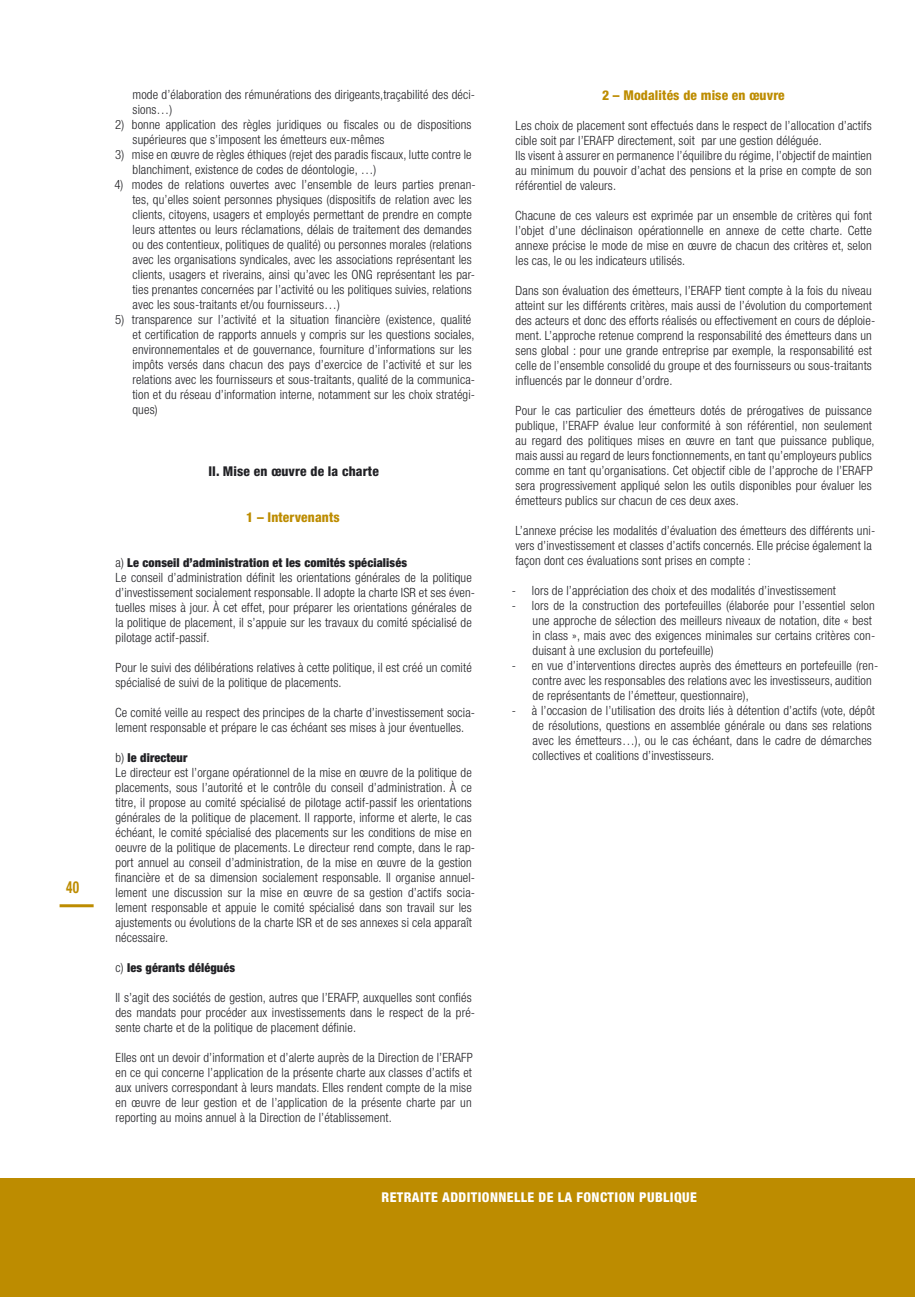
<style>
.page{position:relative;width:915px;height:1297px;background:#fff}
.page>*{position:absolute;margin:0;border:0;box-sizing:border-box;transform-origin:0 0}
.t1{font:700 condensed 16.5px "Helvetica Neue LT";color:#bd8c00;scale:.8 1}
.t2{font:800 condensed 13.5px "Helvetica Neue LT";letter-spacing:.03em;color:#fff}
.t3{font:800 condensed 13.5px "Helvetica Neue LT";letter-spacing:.01em;color:#bd8c00}
.t4{font:800 condensed 13.5px "Helvetica Neue LT";letter-spacing:.01em;color:#212125}
.t5{font:300 condensed 12.75px/15px "Helvetica Neue LT";letter-spacing:.01em;color:#212125}
.t6{font:900 condensed 12.3px "Helvetica Neue LT";letter-spacing:.01em;color:#212125}
.s1{font-weight:300;font-size:12.75px}
</style>
<div class="page">
<div style="left:0;top:1178px;width:914px;height:119px;background:#bd8c00"></div>
<hr style="left:60px;top:904px;width:34px;height:3px;background:#bd8c00">
<p class="t1" style="left:66px;top:877px;width:18px">40</p>
<p class="t5" style="left:132px;top:87px;width:344px">mode d’élaboration des rémunérations des dirigeants,traçabilité des déci&shy;sions…)</p>
<p class="t5" style="left:132px;top:117px;width:340px;text-indent:-17px">2) bonne application des règles juridiques ou fiscales ou de dispositions supérieures que s’imposent les émetteurs eux-mêmes</p>
<p class="t5" style="left:133px;top:147px;width:340px;text-indent:-17px">3) mise en œuvre de règles éthiques (rejet des paradis fiscaux, lutte contre le blanchiment, existence de codes de déontologie, …)</p>
<p class="t5" style="left:132px;top:177px;width:344px;text-indent:-18px">4) modes de relations ouvertes avec l’ensemble de leurs parties prenan&shy;tes, qu’elles soient personnes physiques (dispositifs de relation avec les clients, citoyens, usagers et employés permettant de prendre en compte leurs attentes ou leurs réclamations, délais de traitement des demandes ou des contentieux, politiques de qualité) ou personnes morales (relations avec les organisations syndicales, avec les associations représentant les clients, usagers et riverains, ainsi qu’avec les ONG représentant les par&shy;ties prenantes concernées par l’activité ou les politiques suivies, relations avec les sous-traitants et/ou fournisseurs…)</p>
<p class="t5" style="left:132px;top:312px;width:344px;text-indent:-17px">5) transparence sur l’activité et la situation financière (existence, qualité et certification de rapports annuels y compris sur les questions sociales, environnementales et de gouvernance, fourniture d’informations sur les impôts versés dans chacun des pays d’exercice de l’activité et sur les relations avec les fournisseurs et sous-traitants, qualité de la communica&shy;tion et du réseau d’information interne, notamment sur les choix stratégi&shy;ques)</p>
<p class="t4" style="left:208px;top:462px;width:172px">II. Mise en œuvre de la charte</p>
<p class="t3" style="left:246px;top:509px;width:95px">1 – Intervenants</p>
<p class="t6" style="left:115px;top:555px;width:293px"><span class="s1">a)</span> Le conseil d’administration et les comités spécialisés</p>
<p class="t5" style="left:115px;top:570px;width:361px">Le conseil d’administration définit les orientations générales de la politique d’investissement socialement responsable. Il adopte la charte ISR et ses éven&shy;tuelles mises à jour. À cet effet, pour préparer les orientations générales de la politique de placement, il s’appuie sur les travaux du comité spécialisé de pilotage actif-passif.</p>
<p class="t5" style="left:115px;top:660px;width:357px">Pour le suivi des délibérations relatives à cette politique, il est créé un comité spécialisé de suivi de la politique de placements.</p>
<p class="t5" style="left:115px;top:705px;width:361px">Ce comité veille au respect des principes de la charte d’investissement socia&shy;lement responsable et prépare le cas échéant ses mises à jour éventuelles.</p>
<p class="t6" style="left:115px;top:750px;width:73px"><span class="s1">b)</span> le directeur</p>
<p class="t5" style="left:115px;top:765px;width:361px">Le directeur est l’organe opérationnel de la mise en œuvre de la politique de placements, sous l’autorité et le contrôle du conseil d’administration. À ce titre, il propose au comité spécialisé de pilotage actif-passif les orientations générales de la politique de placement. Il rapporte, informe et alerte, le cas échéant, le comité spécialisé des placements sur les conditions de mise en oeuvre de la politique de placements. Le directeur rend compte, dans le rap&shy;port annuel au conseil d’administration, de la mise en œuvre de la gestion financière et de sa dimension socialement responsable. Il organise annuel&shy;lement une discussion sur la mise en œuvre de sa gestion d’actifs socia&shy;lement responsable et appuie le comité spécialisé dans son travail sur les ajustements ou évolutions de la charte ISR et de ses annexes si cela apparaît nécessaire.</p>
<p class="t6" style="left:115px;top:960px;width:121px"><span class="s1">c)</span> les gérants délégués</p>
<p class="t5" style="left:115px;top:990px;width:361px">Il s’agit des sociétés de gestion, autres que l’ERAFP, auxquelles sont confiés des mandats pour procéder aux investissements dans le respect de la pré&shy;sente charte et de la politique de placement définie.</p>
<p class="t5" style="left:115px;top:1050px;width:359px;text-align:justify">Elles ont un devoir d’information et d’alerte auprès de la Direction de l’ERAFP en ce qui concerne l’application de la présente charte aux classes d’actifs et aux univers correspondant à leurs mandats. Elles rendent compte de la mise en œuvre de leur gestion et de l’application de la présente charte par un reporting au moins annuel à la Direction de l’établissement.</p>
<p class="t3" style="left:602px;top:87px;width:184px">2 – Modalités de mise en œuvre</p>
<p class="t5" style="left:515px;top:118px;width:357px">Les choix de placement sont effectués dans le respect de l’allocation d’actifs cible soit par l’ERAFP directement, soit par une gestion déléguée.<br>Ils visent à assurer en permanence l’équilibre du régime, l’objectif de maintien au minimum du pouvoir d’achat des pensions et la prise en compte de son référentiel de valeurs.</p>
<p class="t5" style="left:515px;top:208px;width:358px;text-align:justify">Chacune de ces valeurs est exprimée par un ensemble de critères qui font l’objet d’une déclinaison opérationnelle en annexe de cette charte. Cette annexe précise le mode de mise en œuvre de chacun des critères et, selon les cas, le ou les indicateurs utilisés.</p>
<p class="t5" style="left:515px;top:283px;width:361px">Dans son évaluation des émetteurs, l’ERAFP tient compte à la fois du niveau atteint sur les différents critères, mais aussi de l’évolution du comportement des acteurs et donc des efforts réalisés ou effectivement en cours de déploie&shy;ment. L’approche retenue comprend la responsabilité des émetteurs dans un sens global : pour une grande entreprise par exemple, la responsabilité est celle de l’ensemble consolidé du groupe et des fournisseurs ou sous-traitants influencés par le donneur d’ordre.</p>
<p class="t5" style="left:515px;top:403px;width:360px">Pour le cas particulier des émetteurs dotés de prérogatives de puissance publique, l’ERAFP évalue leur conformité à son référentiel, non seulement au regard des politiques mises en œuvre en tant que puissance publique, mais aussi au regard de leurs fonctionnements, en tant qu’employeurs publics comme en tant qu’organisations. Cet objectif cible de l’approche de l’ERAFP sera progressivement appliqué selon les outils disponibles pour évaluer les émetteurs publics sur chacun de ces deux axes.</p>
<p class="t5" style="left:515px;top:523px;width:361px">L’annexe précise les modalités d’évaluation des émetteurs des différents uni&shy;vers d’investissement et classes d’actifs concernés. Elle précise également la façon dont ces évaluations sont prises en compte :</p>
<p class="t5" style="left:511px;top:583px;width:325px">- lors de l’appréciation des choix et des modalités d’investissement</p>
<p class="t5" style="left:532px;top:598px;width:344px;text-indent:-21px">- lors de la construction des portefeuilles (élaborée pour l’essentiel selon une approche de sélection des meilleurs niveaux de notation, dite « best in class », mais avec des exigences minimales sur certains critères con&shy;duisant à une exclusion du portefeuille)</p>
<p class="t5" style="left:532px;top:658px;width:347px;text-indent:-21px">- en vue d’interventions directes auprès des émetteurs en portefeuille (ren&shy;contre avec les responsables des relations avec les investisseurs, audition de représentants de l’émetteur, questionnaire),</p>
<p class="t5" style="left:532px;top:703px;width:344px;text-indent:-21px">- à l’occasion de l’utilisation des droits liés à détention d’actifs (vote, dépôt de résolutions, questions en assemblée générale ou dans ses relations avec les émetteurs…), ou le cas échéant, dans le cadre de démarches collectives et coalitions d’investisseurs.</p>
<p class="t2" style="left:381px;top:1188px;width:316px">RETRAITE ADDITIONNELLE DE LA FONCTION PUBLIQUE</p>
</div>
